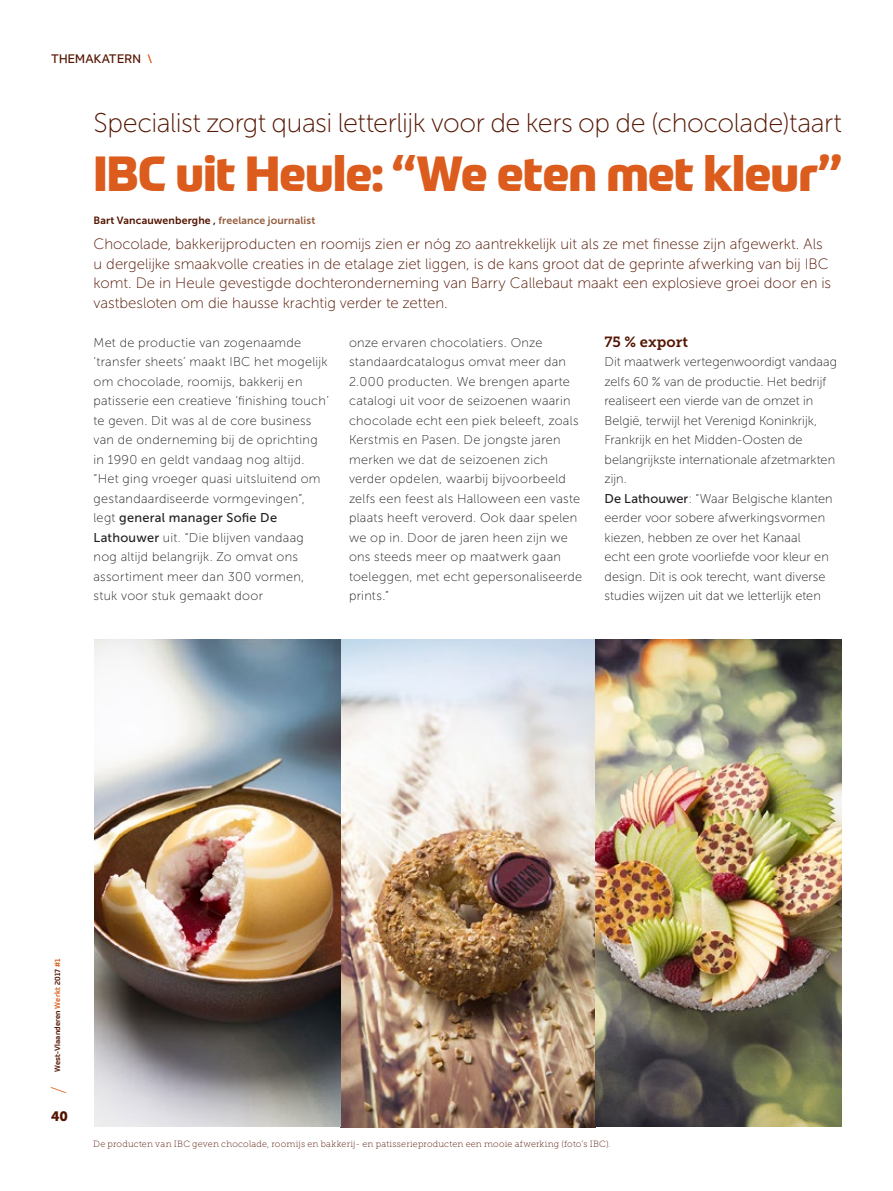
<style>
.page{position:relative;width:893px;height:1191px;background:#fff}
.page>*{position:absolute;margin:0;border:0;box-sizing:border-box;transform-origin:0 0}
.titel1{font:800 48px "Prometo";letter-spacing:-.02em;color:#db5c1c}
.titel2{font:27px "Museo Sans 100";letter-spacing:-.015em;color:#531400}
.t1{font:100 21px "Prometo";color:#db5c1c}
.intro{font:15px/19.5px "Museo Sans 100";color:#531400}
.titel3{font:14.7px "Museo Slab 700";letter-spacing:.005em;color:#531400}
.t2{font:13.5px "Museo Slab 900";color:#531400}
.Body{font:12.75px/19.5px "Museo Sans 100";letter-spacing:.02em;color:#231f20}
.Body-2{font:12.75px/19.5px "Museo Sans 100";color:#231f20}
.t3{font:12px "Prometo";letter-spacing:.02em;color:#531400}
.auteur_bovenaan{font:10.5px "Museo Sans 700";letter-spacing:.01em;color:#531400}
.bijschrift{font:9px "Museo Slab 100";letter-spacing:.02em;color:#531400}
.t4{font:500 7.5px "Prometo";letter-spacing:.02em;color:#531400}
.s1{color:#db5c1c}
.s2{color:#945e3f}
.s3{font-family:"Museo Sans 500"}
</style>
<div class="page">
<img style="left:94px;top:639px;width:748px;height:488px">
<p class="t3" style="left:51px;top:52px;width:103px">THEMAKATERN <span class="s1">\</span></p>
<p class="titel2" style="left:94px;top:108px;width:750px">Specialist zorgt quasi letterlijk voor de kers op de (chocolade)taart</p>
<p class="titel1" style="left:94px;top:144px;width:750px">IBC uit Heule: “We eten met kleur”</p>
<p class="auteur_bovenaan" style="left:94px;top:214px;width:223px">Bart Vancauwenberghe , <span class="s2">freelance journalist</span></p>
<p class="intro" style="left:94px;top:234px;width:739px">Chocolade, bakkerijproducten en roomijs zien er nóg zo aantrekkelijk uit als ze met finesse zijn afgewerkt. Als u dergelijke smaakvolle creaties in de etalage ziet liggen, is de kans groot dat de geprinte afwerking van bij IBC komt. De in Heule gevestigde dochteronderneming van Barry Callebaut maakt een explosieve groei door en is vastbesloten om die hausse krachtig verder te zetten.</p>
<p class="Body" style="left:94px;top:333px;width:237px">Met de productie van zogenaamde ‘transfer sheets’ maakt IBC het mogelijk om chocolade, roomijs, bakkerij en patisserie een creatieve ‘finishing touch’ te geven. Dit was al de core business van de onderneming bij de oprichting in 1990 en geldt vandaag nog altijd.</p>
<p class="Body" style="left:94px;top:469px;width:229px">“Het ging vroeger quasi uitsluitend om gestandaardiseerde vormgevingen”, legt <span class="s3">general manager Sofie De Lathouwer</span> uit. “Die blijven vandaag nog altijd belangrijk. Zo omvat ons assortiment meer dan 300 vormen, stuk voor stuk gemaakt door</p>
<p class="Body" style="left:349px;top:333px;width:235px">onze ervaren chocolatiers. Onze standaardcatalogus omvat meer dan 2.000 producten. We brengen aparte catalogi uit voor de seizoenen waarin chocolade echt een piek beleeft, zoals Kerstmis en Pasen. De jongste jaren merken we dat de seizoenen zich verder opdelen, waarbij bijvoorbeeld zelfs een feest als Halloween een vaste plaats heeft veroverd. Ook daar spelen we op in. Door de jaren heen zijn we ons steeds meer op maatwerk gaan toeleggen, met echt gepersonaliseerde prints.”</p>
<p class="titel3" style="left:604px;top:333px;width:85px">75 % export</p>
<p class="Body-2" style="left:604px;top:352px;width:234px">Dit maatwerk vertegenwoordigt vandaag zelfs 60 % van de productie. Het bedrijf realiseert een vierde van de omzet in België, terwijl het Verenigd Koninkrijk, Frankrijk en het Midden-Oosten de belangrijkste internationale afzetmarkten zijn.</p>
<p class="Body" style="left:604px;top:489px;width:230px"><span class="s3">De Lathouwer</span>: “Waar Belgische klanten eerder voor sobere afwerkingsvormen kiezen, hebben ze over het Kanaal<br>echt een grote voorliefde voor kleur en design. Dit is ook terecht, want diverse studies wijzen uit dat we letterlijk eten</p>
<p class="t4" style="left:53px;top:1072px;width:115px;rotate:-90deg">West-Vlaanderen <span class="s1">Werkt</span> 2017 <span class="s1">#1</span></p>
<p class="t2" style="left:51px;top:1108px;width:19px">40</p>
<h3 class="t1" style="left:46px;top:1094px;width:9px;rotate:-90deg">/</h3>
<p class="bijschrift" style="left:93px;top:1138px;width:519px">De producten van IBC geven chocolade, roomijs en bakkerij- en patisserieproducten een mooie afwerking (foto’s IBC).</p>
</div>
